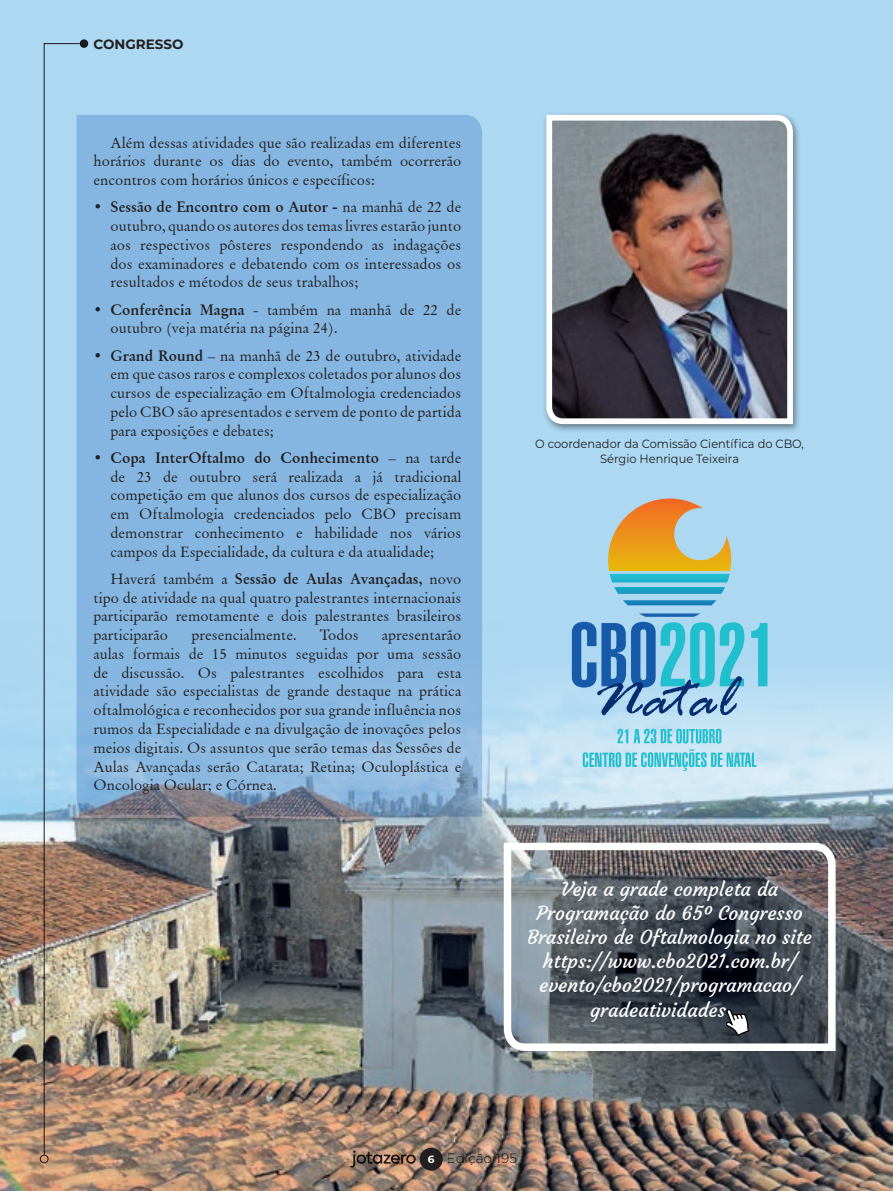
<style>
.page{position:relative;width:893px;height:1191px;background:#acd8f2}
.page>*{position:absolute;margin:0;border:0;box-sizing:border-box;transform-origin:0 0}
.t1{font:19.35px "Courgette";color:#fff}
.t2{font:15px/18.8px "Baramond";color:#231f20;text-align:justify}
.t3{font:300 13.5px "Gotham";color:#231f20}
.t4{font:700 13.5px "Montserrat";color:#231f20}
.t5{font:12px/15px "Montserrat";color:#231f20;text-align:center;scale:.95 1}
.s1{font-weight:700}
.s2{font-family:"Montserrat";font-weight:700;font-size:10.5px;color:#fff}
</style>
<div class="page">
<img style="left:0;top:623px;width:893px;height:568px">
<div style="left:542px;top:111px;width:260px;height:322px;background:#231f20;opacity:.5"></div>
<img style="left:543px;top:112px;width:253px;height:315px">
<svg style="left:80px;top:115px;width:402px;height:701px;background:#85b4de"></svg>
<svg style="left:80px;top:39px;width:8px;height:9px"></svg>
<svg style="left:43px;top:43px;width:37px;height:1112px"></svg>
<div style="left:40px;top:1154px;width:8px;height:9px;border:1px solid #231f20;border-radius:50%"></div>
<svg style="left:351px;top:1150px;width:65px;height:17px"></svg>
<div style="left:420px;top:1147px;width:23px;height:23px;background:#231f20;border-radius:50%"></div>
<svg style="left:751px;top:623px;width:16px;height:63px"></svg>
<svg style="left:572px;top:498px;width:172px;height:218px"></svg>
<svg style="left:617px;top:729px;width:11px;height:14px"></svg>
<svg style="left:634px;top:728px;width:87px;height:15px"></svg>
<svg style="left:583px;top:749px;width:174px;height:22px;background:#8ed7e6"></svg>
<svg style="left:500px;top:839px;width:339px;height:215px;background:#64696f"></svg>
<p class="t4" style="left:94px;top:34px;width:92px">CONGRESSO</p>
<p class="t2" style="left:94px;top:133px;width:369px;text-indent:17px">Além dessas atividades que são realizadas em diferentes horários durante os dias do evento, também ocorrerão encontros com horários únicos e específicos:</p>
<p class="t2" style="left:111px;top:198px;width:352px;text-indent:-17px">• <span class="s1">Sessão de Encontro com o Autor -</span> na manhã de 22 de outubro, quando os autores dos temas livres estarão junto aos respectivos pôsteres respondendo as indagações dos examinadores e debatendo com os interessados os resultados e métodos de seus trabalhos;</p>
<p class="t2" style="left:111px;top:300px;width:352px;text-indent:-17px">• <span class="s1">Conferência Magna</span> - também na manhã de 22 de outubro (veja matéria na página 24).</p>
<p class="t2" style="left:111px;top:346px;width:352px;text-indent:-17px">• <span class="s1">Grand Round</span> – na manhã de 23 de outubro, atividade em que casos raros e complexos coletados por alunos dos cursos de especialização em Oftalmologia credenciados pelo CBO são apresentados e servem de ponto de partida para exposições e debates;</p>
<p class="t2" style="left:111px;top:448px;width:352px;text-indent:-17px">• <span class="s1">Copa InterOftalmo do Conhecimento</span> – na tarde de 23 de outubro será realizada a já tradicional competição em que alunos dos cursos de especialização em Oftalmologia credenciados pelo CBO precisam demonstrar conhecimento e habilidade nos vários campos da Especialidade, da cultura e da atualidade;</p>
<p class="t2" style="left:94px;top:569px;width:369px;text-indent:17px">Haverá também a <span class="s1">Sessão de Aulas Avançadas,</span> novo tipo de atividade na qual quatro palestrantes internacionais participarão remotamente e dois palestrantes brasileiros participarão</p>
<p class="t2" style="left:191px;top:625px;width:107px">presencialmente.</p>
<p class="t2" style="left:320px;top:625px;width:40px">Todos</p>
<p class="t2" style="left:94px;top:625px;width:369px;text-indent:288px">apresentarão aulas formais de 15 minutos seguidas por uma sessão de discussão. Os palestrantes escolhidos para esta atividade são especialistas de grande destaque na prática oftalmológica e reconhecidos por sua grande influência nos rumos da Especialidade e na divulgação de inovações pelos meios digitais. Os assuntos que serão temas das Sessões de Aulas Avançadas serão Catarata; Retina; Oculoplástica e Oncologia Ocular; e Córnea.</p>
<p class="t5" style="left:535px;top:436px;width:284px">O coordenador da Comissão Científica do CBO,<br>Sérgio Henrique Teixeira</p>
<p class="t1" style="left:561px;top:877px;width:219px">Veja a grade completa da</p>
<p class="t1" style="left:537px;top:901px;width:268px">Programação do 65º Congresso</p>
<p class="t1" style="left:527px;top:925px;width:286px">Brasileiro de Oftalmologia no site</p>
<p class="t1" style="left:543px;top:949px;width:255px">https://www.cbo2021.com.br/</p>
<p class="t1" style="left:539px;top:973px;width:262px">evento/cbo2021/programacao/</p>
<p class="t1" style="left:590px;top:997px;width:137px">gradeatividades</p>
<p class="t3" style="left:428px;top:1149px;width:91px"><span class="s2">6</span> Edição 195</p>
</div>
